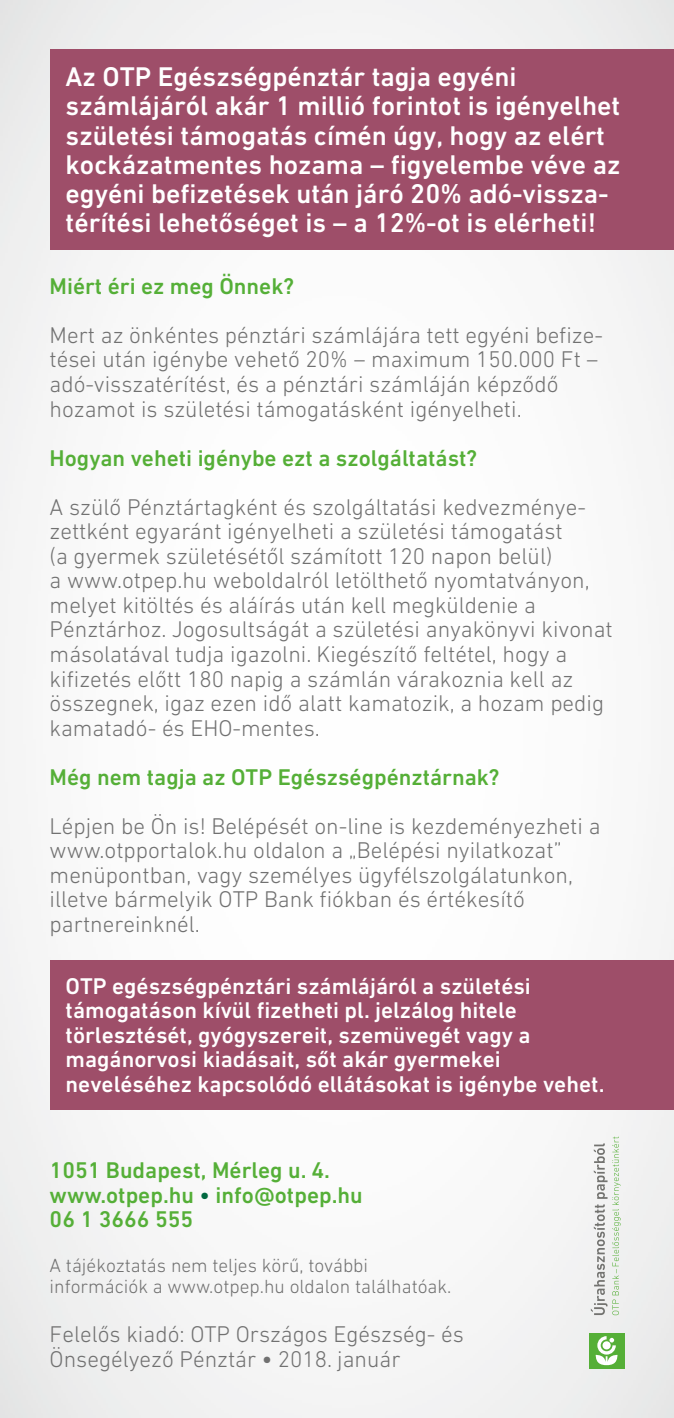
<style>
.page{position:relative;width:674px;height:1418px;background:#fff}
.page>*{position:absolute;margin:0;border:0;box-sizing:border-box;transform-origin:0 0}
.t1{font:500 27.5px/29.2px "DIN Next W1 G";color:#fff}
.t2{font:300 23px/24.5px "DIN Next W1 G";color:#717171}
.t3{font:500 23px/24.5px "DIN Next W1 G";color:#fff}
.t4{font:500 23px/24.5px "DIN Next W1 G";color:#55af37}
.t5{font:500 23px "DIN Next W1 G";color:#006840}
.t6{font:300 19.5px/20.5px "DIN Next W1 G";color:#717171}
.s1{font-weight:500}
</style>
<div class="page">
<img style="left:0;top:0;width:673px;height:1417px">
<div style="left:50px;top:50px;width:623px;height:200px;background:#9e4e69"></div>
<div style="left:50px;top:960px;width:623px;height:149px;background:#9e4e69"></div>
<svg style="left:590px;top:1136px;width:30px;height:179px"></svg>
<div style="left:588px;top:1332px;width:36px;height:36px;background:#55af37"></div>
<svg style="left:595px;top:1336px;width:22px;height:29px"></svg>
<p class="t1" style="left:66px;top:65px;width:556px">Az OTP Egészségpénztár tagja egyéni számlájáról akár 1 millió forintot is igényelhet születési támogatás címén úgy, hogy az elért kockázatmentes hozama – figyelembe véve az egyéni befizetések után járó 20% adó-vissza&shy;térítési lehetőséget is – a 12%-ot is elérheti!</p>
<p class="t4" style="left:50px;top:276px;width:246px">Miért éri ez meg Önnek?</p>
<p class="t2" style="left:50px;top:325px;width:554px">Mert az önkéntes pénztári számlájára tett egyéni befize&shy;tései után igénybe vehető 20% – maximum 150.000 Ft – adó-visszatérítést, és a pénztári számláján képződő hozamot is születési támogatásként igényelheti.</p>
<p class="t4" style="left:50px;top:447px;width:429px">Hogyan veheti igénybe ezt a szolgáltatást?</p>
<p class="t2" style="left:50px;top:496px;width:564px">A szülő Pénztártagként és szolgáltatási kedvezménye&shy;zettként egyaránt igényelheti a születési támogatást<br>(a gyermek születésétől számított 120 napon belül)<br>a www.otpep.hu weboldalról letölthető nyomtatványon, melyet kitöltés és aláírás után kell megküldenie a Pénztárhoz. Jogosultságát a születési anyakönyvi kivonat másolatával tudja igazolni. Kiegészítő feltétel, hogy a kifizetés előtt 180 napig a számlán várakoznia kell az összegnek, igaz ezen idő alatt kamatozik, a hozam pedig kamatadó- és EHO-mentes.</p>
<p class="t4" style="left:50px;top:766px;width:451px">Még nem tagja az OTP Egészségpénztárnak?</p>
<p class="t2" style="left:50px;top:815px;width:552px">Lépjen be Ön is! Belépését on-line is kezdeményezheti a www.otpportalok.hu oldalon a „Belépési nyilatkozat” menüpontban, vagy személyes ügyfélszolgálatunkon, illetve bármelyik OTP Bank fiókban és értékesítő partnereinknél.</p>
<p class="t3" style="left:66px;top:975px;width:540px">OTP egészségpénztári számlájáról a születési támogatáson kívül fizetheti pl. jelzálog hitele törlesztését, gyógyszereit, szemüvegét vagy a magánorvosi kiadásait, sőt akár gyermekei neveléséhez kapcsolódó ellátásokat is igénybe vehet.</p>
<p class="t4" style="left:50px;top:1160px;width:314px">1051 Budapest, Mérleg u. 4. www.otpep.hu info@otpep.hu<br>06 1 3666 555</p>
<p class="t5" style="left:199px;top:1185px;width:12px">•</p>
<p class="t6" style="left:50px;top:1257px;width:403px">A tájékoztatás nem teljes körű, további információk a www.otpep.hu oldalon találhatóak.</p>
<p class="t2" style="left:50px;top:1323px;width:415px">Felelős kiadó: OTP Országos Egészség- és<br>Önsegélyező Pénztár <span class="s1">•</span> 2018. január</p>
</div>
